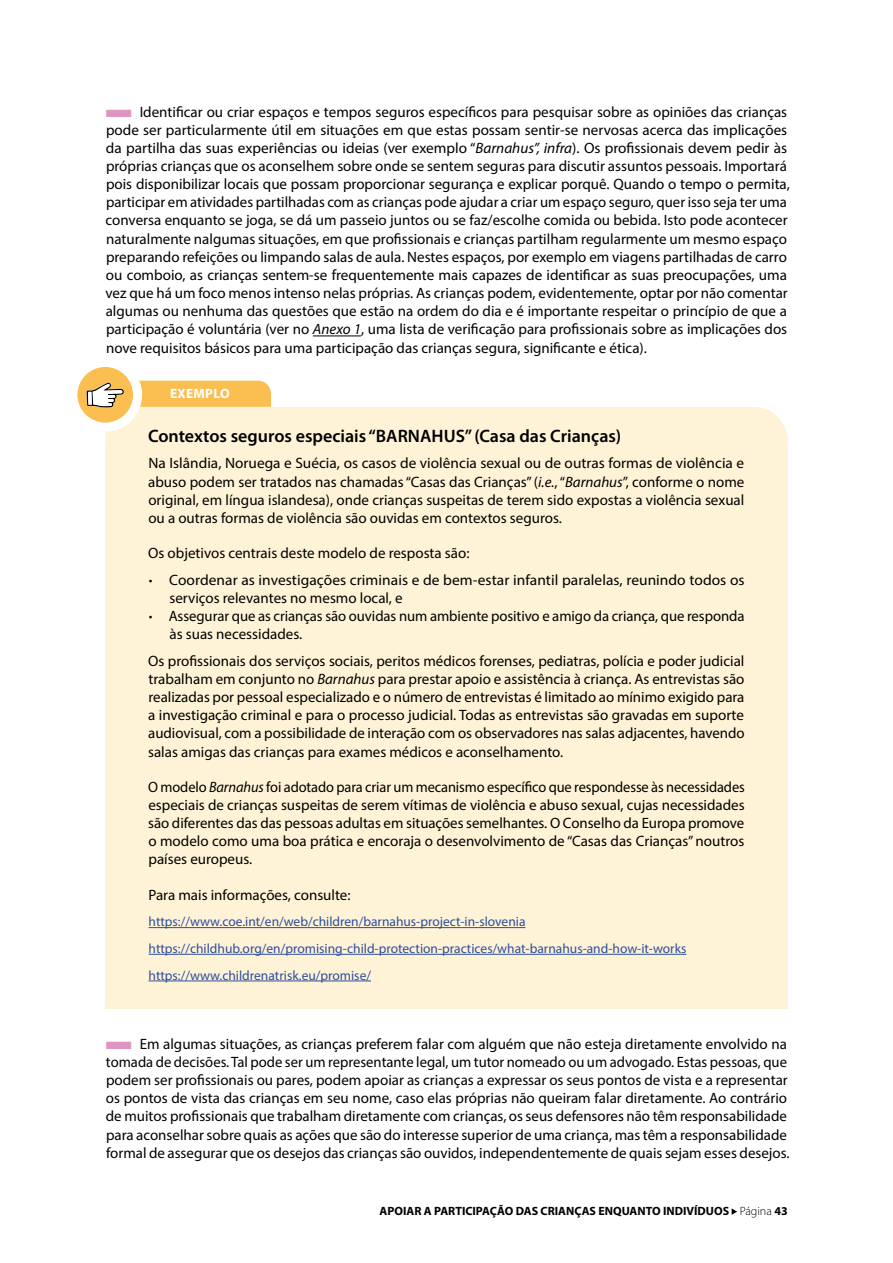
<style>
.page{position:relative;width:893px;height:1263px;background:#fff}
.page>*{position:absolute;margin:0;border:0;box-sizing:border-box;transform-origin:0 0}
.t1{font:600 18px "Myriad Pro";color:#000}
.t2{font:15px/18.1px "Myriad Pro";color:#000}
.t3{font:15px/18.1px "Myriad Pro";color:#000;text-align:justify;scale:.96 1}
.t4{font:13.5px/26.7px "Myriad Pro";color:#2d4e9d}
.t5{font:700 13.5px "Myriad Pro";letter-spacing:.02em;color:#fff}
.t6{font:700 12px "Myriad Pro";color:#000}
.s1{color:#df95c1}
.s2{font-style:italic}
.s3{font-weight:300}
</style>
<div class="page">
<svg style="left:732px;top:1208px;width:5px;height:7px"></svg>
<hr style="left:313px;top:336px;width:48px;height:1px;background:#000">
<div style="left:105px;top:407px;width:683px;height:37px;background:#fff3d7"></div>
<div style="left:105px;top:444px;width:683px;height:100px;background:#fff3d7"></div>
<div style="left:105px;top:534px;width:683px;height:45px;background:#fff3d7"></div>
<div style="left:105px;top:561px;width:683px;height:67px;background:#fff3d7"></div>
<div style="left:105px;top:597px;width:683px;height:67px;background:#fff3d7"></div>
<div style="left:105px;top:642px;width:683px;height:135px;background:#fff3d7"></div>
<div style="left:105px;top:768px;width:683px;height:117px;background:#fff3d7"></div>
<div style="left:105px;top:875px;width:683px;height:45px;background:#fff3d7"></div>
<div style="left:105px;top:903px;width:683px;height:44px;background:#fff3d7"></div>
<hr style="left:149px;top:927px;width:377px;height:1px;background:#2d4e9d">
<div style="left:105px;top:930px;width:683px;height:43px;background:#fff3d7"></div>
<hr style="left:149px;top:954px;width:537px;height:1px;background:#2d4e9d">
<div style="left:105px;top:957px;width:683px;height:51px;background:#fff3d7"></div>
<hr style="left:149px;top:980px;width:222px;height:1px;background:#2d4e9d">
<svg style="left:73px;top:362px;width:65px;height:65px;fill:#fbbf51"></svg>
<svg style="left:87px;top:381px;width:184px;height:27px;background:#f3c063"></svg>
<svg style="left:88px;top:392px;width:4px;height:13px"></svg>
<div style="left:68px;top:358px;width:74px;height:74px;border:9px solid #fff;border-radius:50%"></div>
<p class="t2" style="left:105px;top:102px;width:686px"><span class="s1">■</span> Identificar ou criar espaços e tempos seguros específicos para pesquisar sobre as opiniões das crianças pode ser particularmente útil em situações em que estas possam sentir-se nervosas acerca das implicações da partilha das suas experiências ou ideias (ver exemplo “<span class="s2">Barnahus”, infra</span>). Os profissionais devem pedir às próprias crianças que os aconselhem sobre onde se sentem seguras para discutir assuntos pessoais. Importará pois disponibilizar locais que possam proporcionar segurança e explicar porquê. Quando o tempo o permita, participar em atividades partilhadas com as crianças pode ajudar a criar um espaço seguro, quer isso seja ter uma conversa enquanto se joga, se dá um passeio juntos ou se faz/escolhe comida ou bebida. Isto pode acontecer naturalmente nalgumas situações, em que profissionais e crianças partilham regularmente um mesmo espaço preparando refeições ou limpando salas de aula. Nestes espaços, por exemplo em viagens partilhadas de carro ou comboio, as crianças sentem-se frequentemente mais capazes de identificar as suas preocupações, uma vez que há um foco menos intenso nelas próprias. As crianças podem, evidentemente, optar por não comentar algumas ou nenhuma das questões que estão na ordem do dia e é importante respeitar o princípio de que a participação é voluntária (ver no <span class="s2">Anexo 1</span>, uma lista de verificação para profissionais sobre as implicações dos nove requisitos básicos para uma participação das crianças segura, significante e ética).</p>
<p class="t5" style="left:170px;top:385px;width:61px">EXEMPLO</p>
<p class="t1" style="left:148px;top:424px;width:475px">Contextos seguros especiais “BARNAHUS” (Casa das Crianças)</p>
<p class="t2" style="left:148px;top:454px;width:598px;text-align:justify">Na Islândia, Noruega e Suécia, os casos de violência sexual ou de outras formas de violência e abuso podem ser tratados nas chamadas “Casas das Crianças” (<span class="s2">i.e.</span>, “<span class="s2">Barnahus</span>”, conforme o nome original, em língua islandesa), onde crianças suspeitas de terem sido expostas a violência sexual ou a outras formas de violência são ouvidas em contextos seguros.</p>
<p class="t2" style="left:148px;top:544px;width:323px">Os objetivos centrais deste modelo de resposta são:</p>
<p class="t2" style="left:169px;top:570px;width:577px;text-indent:-20px"><span class="s3">•</span> Coordenar as investigações criminais e de bem-estar infantil paralelas, reunindo todos os serviços relevantes no mesmo local, e</p>
<p class="t2" style="left:169px;top:607px;width:576px;text-indent:-21px"><span class="s3">•</span> Assegurar que as crianças são ouvidas num ambiente positivo e amigo da criança, que responda às suas necessidades.</p>
<p class="t2" style="left:148px;top:651px;width:598px;text-align:justify">Os profissionais dos serviços sociais, peritos médicos forenses, pediatras, polícia e poder judicial trabalham em conjunto no <span class="s2">Barnahus</span> para prestar apoio e assistência à criança. As entrevistas são realizadas por pessoal especializado e o número de entrevistas é limitado ao mínimo exigido para a investigação criminal e para o processo judicial. Todas as entrevistas são gravadas em suporte audiovisual, com a possibilidade de interação com os observadores nas salas adjacentes, havendo salas amigas das crianças para exames médicos e aconselhamento.</p>
<p class="t3" style="left:148px;top:777px;width:623px">O modelo <span class="s2">Barnahus</span> foi adotado para criar um mecanismo específico que respondesse às necessidades especiais de crianças suspeitas de serem vítimas de violência e abuso sexual, cujas necessidades são diferentes das das pessoas adultas em situações semelhantes. O Conselho da Europa promove o modelo como uma boa prática e encoraja o desenvolvimento de “Casas das Crianças” noutros países europeus.</p>
<p class="t2" style="left:148px;top:885px;width:204px">Para mais informações, consulte:</p>
<p class="t4" style="left:149px;top:908px;width:539px">https://www.coe.int/en/web/children/barnahus-project-in-slovenia https://childhub.org/en/promising-child-protection-practices/what-barnahus-and-how-it-works https://www.childrenatrisk.eu/promise/</p>
<p class="t2" style="left:105px;top:1034px;width:686px"><span class="s1">■</span> Em algumas situações, as crianças preferem falar com alguém que não esteja diretamente envolvido na tomada de decisões. Tal pode ser um representante legal, um tutor nomeado ou um advogado. Estas pessoas, que podem ser profissionais ou pares, podem apoiar as crianças a expressar os seus pontos de vista e a representar os pontos de vista das crianças em seu nome, caso elas próprias não queiram falar diretamente. Ao contrário de muitos profissionais que trabalham diretamente com crianças, os seus defensores não têm responsabilidade para aconselhar sobre quais as ações que são do interesse superior de uma criança, mas têm a responsabilidade formal de assegurar que os desejos das crianças são ouvidos, independentemente de quais sejam esses desejos.</p>
<p class="t6" style="left:380px;top:1203px;width:410px">APOIAR A PARTICIPAÇÃO DAS CRIANÇAS ENQUANTO INDIVÍDUOS <span class="s3">Página</span> 43</p>
</div>
